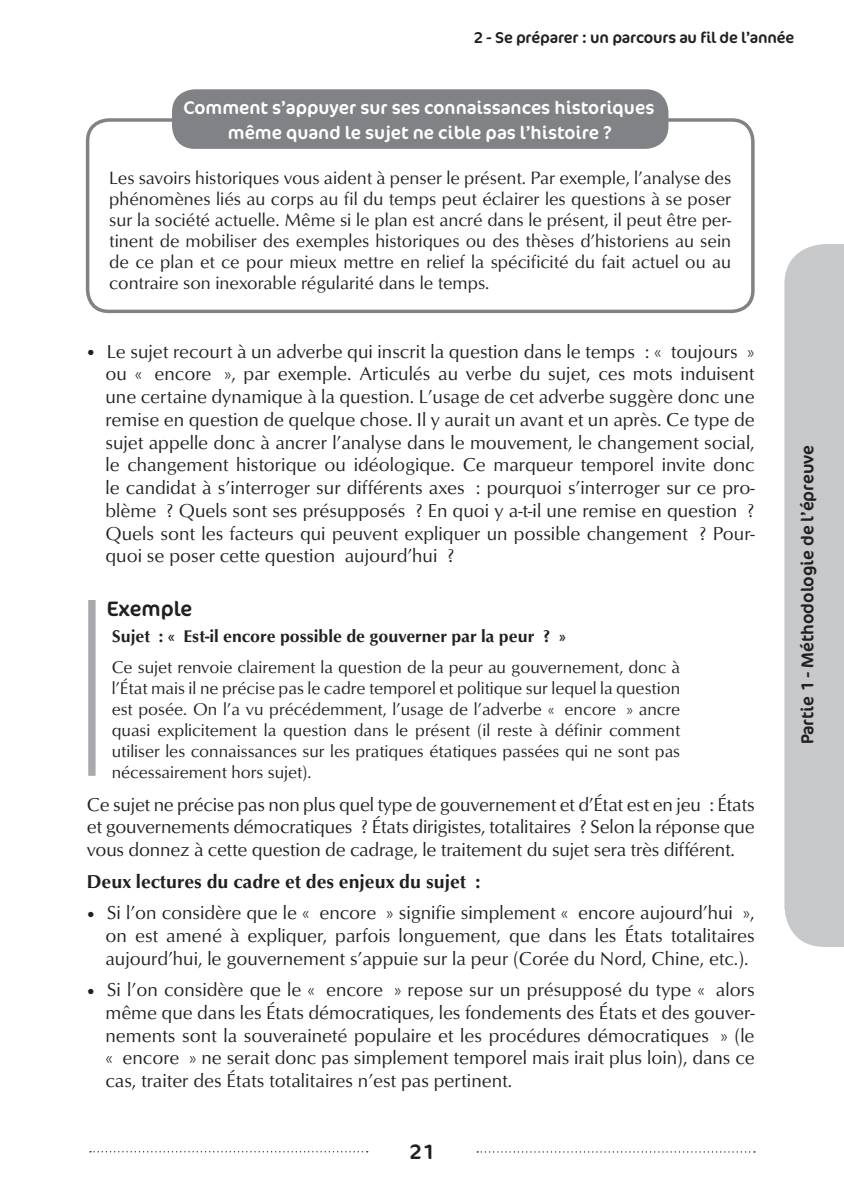
<style>
.page{position:relative;width:844px;height:1191px;background:#fff}
.page>*{position:absolute;margin:0;border:0;box-sizing:border-box;transform-origin:0 0}
.t1{font:21px "Cocon OT";color:#231f20}
.t2{font:19.25px/22.8px "Opus";color:#231f20;text-align:justify}
.t3{font:700 19.25px "Opus";color:#231f20}
.t4{font:18.38px/21px "Opus";color:#231f20;text-align:justify}
.t5{font:18.38px/24.5px "Cocon OT";color:#fff;text-align:center}
.t6{font:17.5px/21px "Opus";color:#231f20;text-align:justify}
.t7{font:700 17.5px "Opus";color:#231f20}
.t8{font:17.5px "Cocon OT";color:#231f20}
.t9{font:15.75px "Cocon OT";letter-spacing:-.01em;color:#231f20}
</style>
<div class="page">
<svg style="left:477px;top:1151px;width:277px;height:1px"></svg>
<svg style="left:90px;top:1151px;width:277px;height:1px"></svg>
<div style="left:784px;top:244px;width:59px;height:703px;background:#c7c8ca"></div>
<div style="left:88px;top:600px;width:8px;height:176px;background:#a8a9ad"></div>
<div style="left:86px;top:118px;width:668px;height:195px;border:4px solid #808285;border-radius:21px"></div>
<div style="left:174px;top:91px;width:492px;height:56px;background:#808285;border-radius:21px"></div>
<div style="left:172px;top:89px;width:496px;height:60px;border:4px solid #808285;border-radius:21px"></div>
<p class="t9" style="left:473px;top:28px;width:322px">2 - Se préparer : un parcours au fil de l’année</p>
<p class="t5" style="left:183px;top:96px;width:472px">Comment s’appuyer sur ses connaissances historiques même quand le sujet ne cible pas l’histoire ?</p>
<p class="t4" style="left:109px;top:167px;width:623px">Les savoirs historiques vous aident à penser le présent. Par exemple, l’analyse des phénomènes liés au corps au fil du temps peut éclairer les questions à se poser sur la société actuelle. Même si le plan est ancré dans le présent, il peut être per&shy;tinent de mobiliser des exemples historiques ou des thèses d’historiens au sein de ce plan et ce pour mieux mettre en relief la spécificité du fait actuel ou au contraire son inexorable régularité dans le temps.</p>
<p class="t2" style="left:105px;top:340px;width:650px;text-indent:-21px">• Le sujet recourt à un adverbe qui inscrit la question dans le temps : « toujours » ou « encore », par exemple. Articulés au verbe du sujet, ces mots induisent une certaine dynamique à la question. L’usage de cet adverbe suggère donc une remise en question de quelque chose. Il y aurait un avant et un après. Ce type de sujet appelle donc à ancrer l’analyse dans le mouvement, le changement social, le changement historique ou idéologique. Ce marqueur temporel invite donc le candidat à s’interroger sur différents axes : pourquoi s’interroger sur ce pro&shy;blème ? Quels sont ses présupposés ? En quoi y a-t-il une remise en question ?<br>Quels sont les facteurs qui peuvent expliquer un possible changement ? Pour&shy;quoi se poser cette question aujourd’hui ?</p>
<p class="t1" style="left:107px;top:596px;width:87px">Exemple</p>
<p class="t7" style="left:112px;top:626px;width:455px">Sujet : « Est-il encore possible de gouverner par la peur ? »</p>
<p class="t6" style="left:112px;top:656px;width:570px">Ce sujet renvoie clairement la question de la peur au gouvernement, donc à l’État mais il ne précise pas le cadre temporel et politique sur lequel la question est posée. On l’a vu précédemment, l’usage de l’adverbe « encore » ancre quasi explicitement la question dans le présent (il reste à définir comment utiliser les connaissances sur les pratiques étatiques passées qui ne sont pas nécessairement hors sujet).</p>
<p class="t2" style="left:87px;top:793px;width:669px">Ce sujet ne précise pas non plus quel type de gouvernement et d’État est en jeu : États et gouvernements démocratiques ? États dirigistes, totalitaires ? Selon la réponse que vous donnez à cette question de cadrage, le traitement du sujet sera très différent.</p>
<p class="t3" style="left:87px;top:870px;width:395px">Deux lectures du cadre et des enjeux du sujet :</p>
<p class="t2" style="left:105px;top:901px;width:650px;text-indent:-21px">• Si l’on considère que le « encore » signifie simplement « encore aujourd’hui », on est amené à expliquer, parfois longuement, que dans les États totalitaires aujourd’hui, le gouvernement s’appuie sur la peur (Corée du Nord, Chine, etc.).</p>
<p class="t2" style="left:105px;top:978px;width:650px;text-indent:-21px">• Si l’on considère que le « encore » repose sur un présupposé du type « alors même que dans les États démocratiques, les fondements des États et des gouver&shy;nements sont la souveraineté populaire et les procédures démocratiques » (le « encore » ne serait donc pas simplement temporel mais irait plus loin), dans ce cas, traiter des États totalitaires n’est pas pertinent.</p>
<p class="t1" style="left:409px;top:1139px;width:26px">21</p>
<p class="t8" style="left:797px;top:744px;width:301px;rotate:-90deg">Partie 1 - Méthodologie de l’épreuve</p>
</div>
